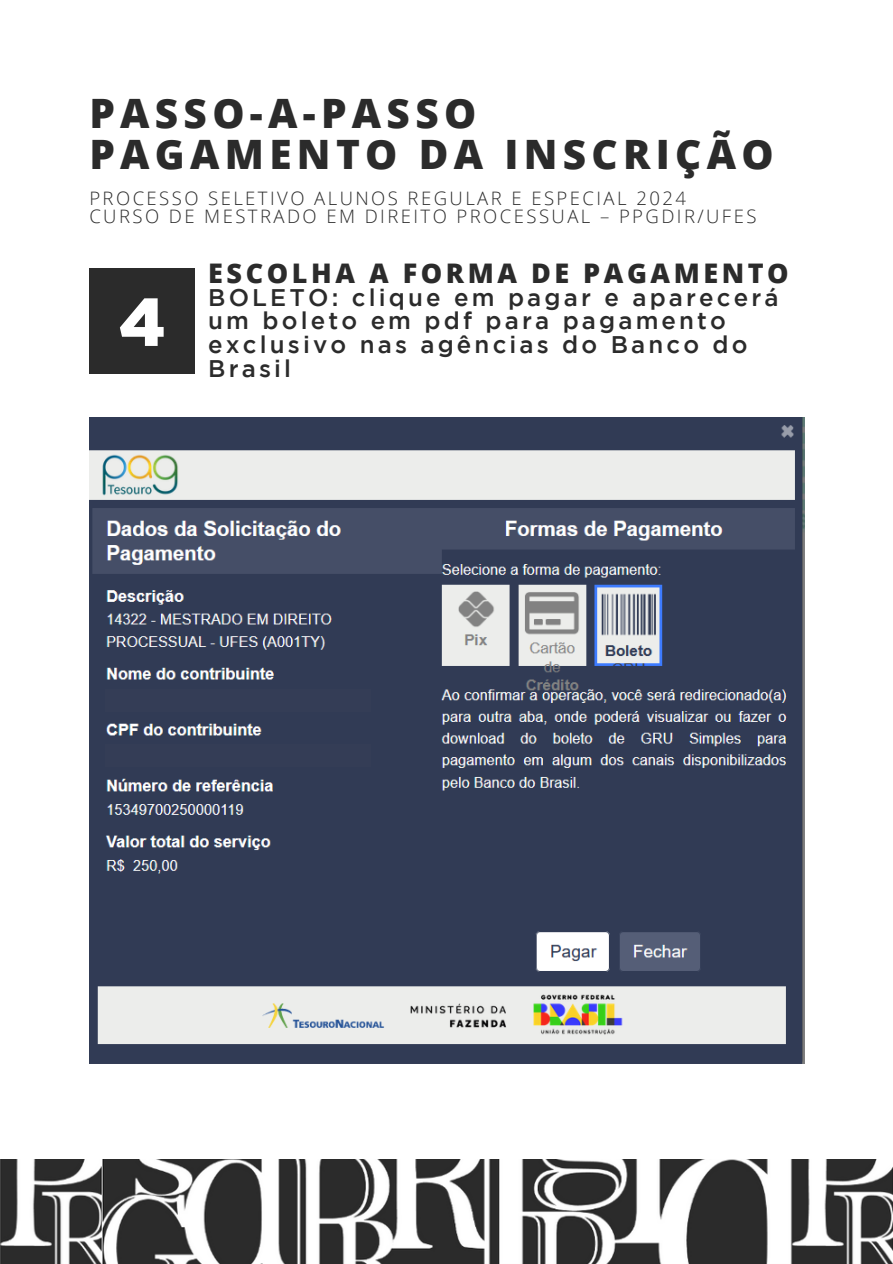
<style>
.page{position:relative;width:893px;height:1264px;background:#fff}
.page>*{position:absolute;margin:0;border:0;box-sizing:border-box;transform-origin:0 0}
.t1{font:900 67.5px "Gotham";color:#fff}
.t2{font:800 40.5px "Open Sans";letter-spacing:.13em;color:#2b2b2b}
.t3{font:800 27px "Open Sans";letter-spacing:.13em;color:#2b2b2b}
.t4{font:500 24px/23.7px "Gotham";letter-spacing:.13em;color:#2b2b2b}
.t5{font:300 18.6px "Open Sans";letter-spacing:.13em;color:#2b2b2b}
</style>
<div class="page">
<img style="left:0;top:1159px;width:892px;height:104px">
<div style="left:89px;top:268px;width:106px;height:106px;background:#2b2b2b"></div>
<img style="left:89px;top:417px;width:715px;height:646px">
<div style="left:105px;top:689px;width:266px;height:22px;background:#343d56"></div>
<div style="left:105px;top:744px;width:266px;height:23px;background:#343d56"></div>
<p class="t2" style="left:89px;top:85px;width:388px">PASSO-A-PASSO</p>
<p class="t2" style="left:89px;top:125px;width:686px">PAGAMENTO DA INSCRIÇÃO</p>
<p class="t5" style="left:89px;top:185px;width:598px">PROCESSO SELETIVO ALUNOS REGULAR E ESPECIAL 2024</p>
<p class="t5" style="left:89px;top:203px;width:668px">CURSO DE MESTRADO EM DIREITO PROCESSUAL – PPGDIR/UFES</p>
<p class="t1" style="left:119px;top:283px;width:48px">4</p>
<p class="t3" style="left:208px;top:254px;width:582px">ESCOLHA A FORMA DE PAGAMENTO</p>
<p class="t4" style="left:208px;top:287px;width:571px">BOLETO: clique em pagar e aparecerá um boleto em pdf para pagamento exclusivo nas agências do Banco do<br>Brasil</p>
</div>
